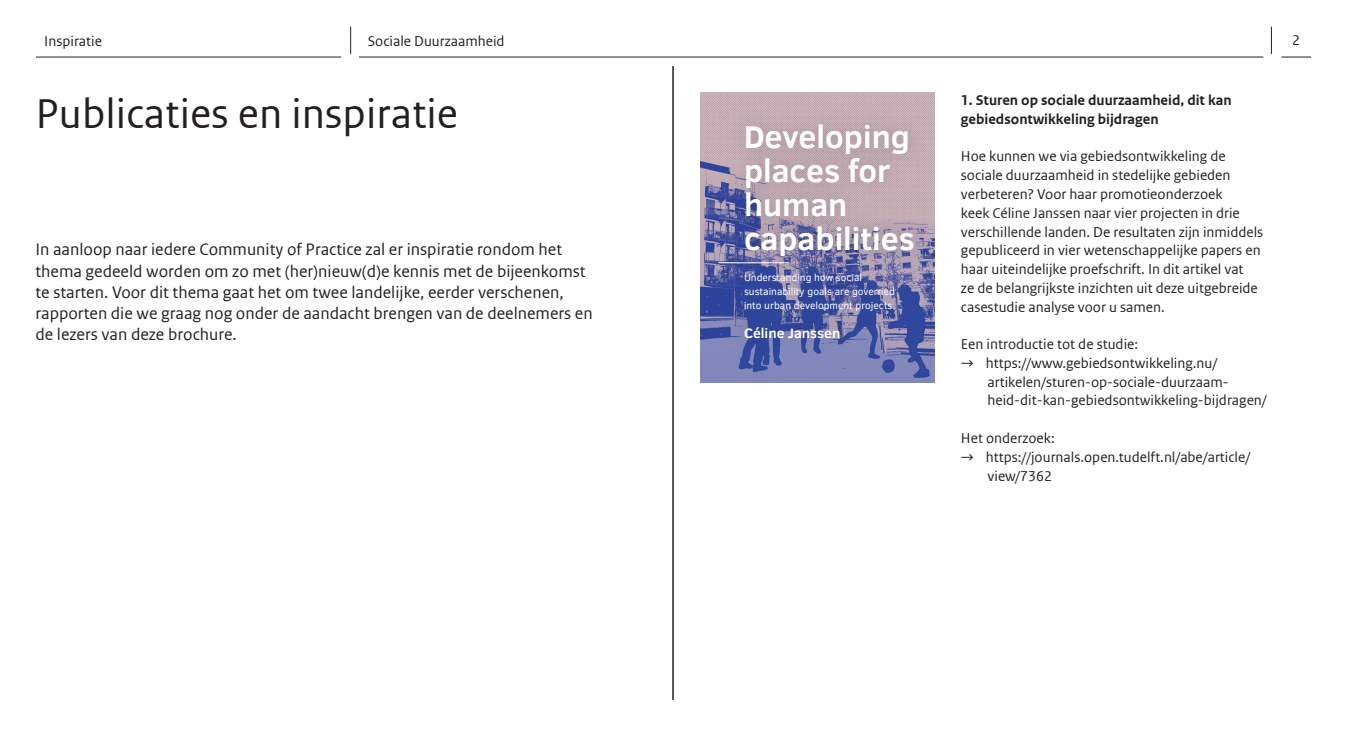
<style>
.page{position:relative;width:1347px;height:745px;background:#fff}
.page>*{position:absolute;margin:0;border:0;box-sizing:border-box;transform-origin:0 0}
.Inhoud_18{font:43.75px "Rijksoverheid Sans Web Text";color:#231f20}
.t1{font:700 32.12px/33.9px "Clear Sans";color:#fff}
.Inhoud_14_17{font:17.5px/21.2px "Rijksoverheid Sans Web Text";color:#231f20}
.Inhoud_Publicaties_12_15{font:15px/18.8px "Rijksoverheid Sans Web Text";color:#231f20}
.Inspring_Publicatie__link__12{font:15px/18.8px "Rijksoverheid Sans Web Text";color:#231f20}
.Inhoud_Publicaties_12_15-2{font:700 15px/18.8px "Rijksoverheid Sans Web Text";color:#231f20}
.t2{font:700 14px "Clear Sans";color:#fff}
.t3{font:10.12px/14.1px "Clear Sans";color:#fff}
</style>
<div class="page">
<hr style="left:672px;top:66px;width:1px;height:633px;background:#231f20">
<img style="left:700px;top:93px;width:235px;height:289px">
<div style="left:704px;top:107px;width:228px;height:250px;background:#231f20;opacity:.25"></div>
<hr style="left:718px;top:262px;width:71px;height:1px;background:#fff">
<div style="left:700px;top:351px;width:5px;height:28px;background:#8287ba"></div>
<hr style="left:359px;top:57px;width:904px;height:1px;background:#231f20">
<hr style="left:1281px;top:57px;width:30px;height:1px;background:#231f20">
<svg style="left:1270px;top:27px;width:1px;height:27px"></svg>
<hr style="left:36px;top:57px;width:305px;height:1px;background:#231f20">
<svg style="left:350px;top:27px;width:1px;height:27px"></svg>
<p class="Inhoud_Publicaties_12_15" style="left:44px;top:32px;width:59px">Inspiratie</p>
<p class="Inhoud_Publicaties_12_15" style="left:368px;top:32px;width:138px">Sociale Duurzaamheid</p>
<p class="Inhoud_Publicaties_12_15" style="left:1292px;top:31px;width:9px">2</p>
<p class="Inhoud_18" style="left:35px;top:89px;width:424px">Publicaties en inspiratie</p>
<p class="Inhoud_14_17" style="left:35px;top:239px;width:559px">In aanloop naar iedere Community of Practice zal er inspiratie rondom het thema gedeeld worden om zo met (her)nieuw(d)e kennis met de bijeenkomst te starten. Voor dit thema gaat het om twee landelijke, eerder verschenen, rapporten die we graag nog onder de aandacht brengen van de deelnemers en de lezers van deze brochure.</p>
<p class="t1" style="left:744px;top:119px;width:172px">Developing places for human capabilities</p>
<p class="t3" style="left:744px;top:270px;width:152px">Understanding how social sustainability goals are governed into urban development projects</p>
<p class="t2" style="left:744px;top:322px;width:98px">Céline Janssen</p>
<p class="Inhoud_Publicaties_12_15-2" style="left:961px;top:91px;width:272px">1. Sturen op sociale duurzaamheid, dit kan gebiedsontwikkeling bijdragen</p>
<p class="Inhoud_Publicaties_12_15" style="left:961px;top:147px;width:304px">Hoe kunnen we via gebiedsontwikkeling de sociale duurzaamheid in stedelijke gebieden verbeteren? Voor haar promotieonderzoek<br>keek Céline Janssen naar vier projecten in drie verschillende landen. De resultaten zijn inmiddels gepubliceerd in vier wetenschappelijke papers en haar uiteindelijke proefschrift. In dit artikel vat<br>ze de belangrijkste inzichten uit deze uitgebreide casestudie analyse voor u samen.</p>
<p class="Inhoud_Publicaties_12_15" style="left:961px;top:334px;width:179px">Een introductie tot de studie:</p>
<p class="Inspring_Publicatie__link__12" style="left:987px;top:353px;width:281px;text-indent:-27px">→ https://www.gebiedsontwikkeling.nu/ artikelen/sturen-op-sociale-duurzaam&shy;heid-dit-kan-gebiedsontwikkeling-bijdragen/</p>
<p class="Inspring_Publicatie__link__12" style="left:961px;top:428px;width:95px">Het onderzoek:</p>
<p class="Inspring_Publicatie__link__12" style="left:987px;top:447px;width:264px;text-indent:-27px">→ https://journals.open.tudelft.nl/abe/article/ view/7362</p>
</div>
